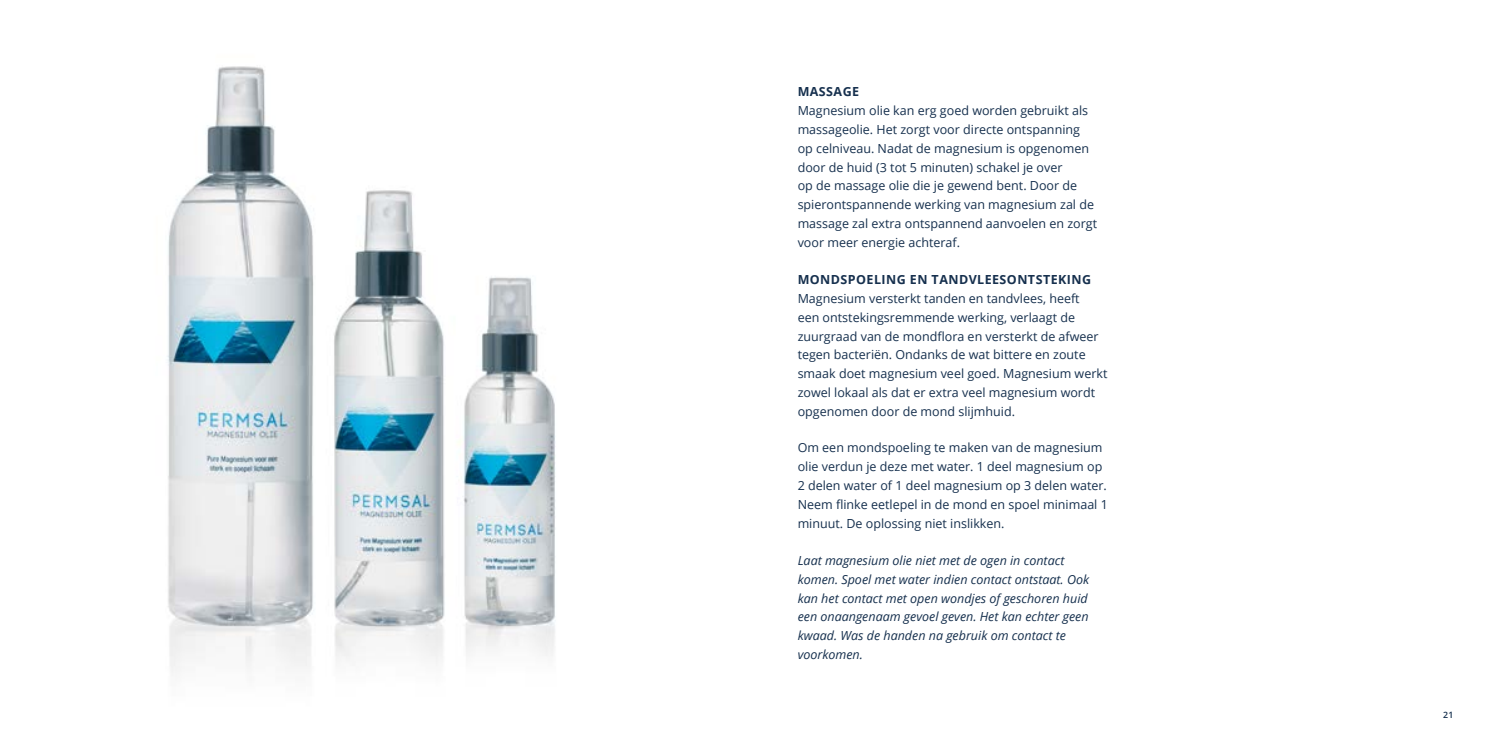
<style>
.page{position:relative;width:1489px;height:745px;background:#fff}
.page>*{position:absolute;margin:0;border:0;box-sizing:border-box;transform-origin:0 0}
.t1{font:12.5px/18.8px "Open Sans";color:#16304e}
.t2{font:italic 12.5px/18.8px "Open Sans";color:#16304e}
.t3{font:700 12.5px "Open Sans";letter-spacing:.035em;color:#16304e}
.t4{font:600 8.75px "Open Sans";color:#16304e}
</style>
<div class="page">
<img style="left:167px;top:66px;width:389px;height:607px">
<p class="t3" style="left:797px;top:87px;width:63px">MASSAGE</p>
<p class="t1" style="left:797px;top:102px;width:301px">Magnesium olie kan erg goed worden gebruikt als massageolie. Het zorgt voor directe ontspanning op celniveau. Nadat de magnesium is opgenomen door de huid (3 tot 5 minuten) schakel je over<br>op de massage olie die je gewend bent. Door de spierontspannende werking van magnesium zal de massage zal extra ontspannend aanvoelen en zorgt voor meer energie achteraf.</p>
<p class="t3" style="left:797px;top:274px;width:295px">MONDSPOELING EN TANDVLEESONTSTEKING</p>
<p class="t1" style="left:797px;top:290px;width:311px">Magnesium versterkt tanden en tandvlees, heeft<br>een ontstekingsremmende werking, verlaagt de zuurgraad van de mondflora en versterkt de afweer tegen bacteriën. Ondanks de wat bittere en zoute smaak doet magnesium veel goed. Magnesium werkt zowel lokaal als dat er extra veel magnesium wordt opgenomen door de mond slijmhuid.</p>
<p class="t1" style="left:797px;top:439px;width:312px">Om een mondspoeling te maken van de magnesium olie verdun je deze met water. 1 deel magnesium op 2 delen water of 1 deel magnesium op 3 delen water.<br>Neem flinke eetlepel in de mond en spoel minimaal 1 minuut. De oplossing niet inslikken.</p>
<p class="t2" style="left:797px;top:552px;width:293px">Laat magnesium olie niet met de ogen in contact komen. Spoel met water indien contact ontstaat. Ook kan het contact met open wondjes of geschoren huid een onaangenaam gevoel geven. Het kan echter geen kwaad. Was de handen na gebruik om contact te voorkomen.</p>
<p class="t4" style="left:1442px;top:709px;width:12px">21</p>
</div>
